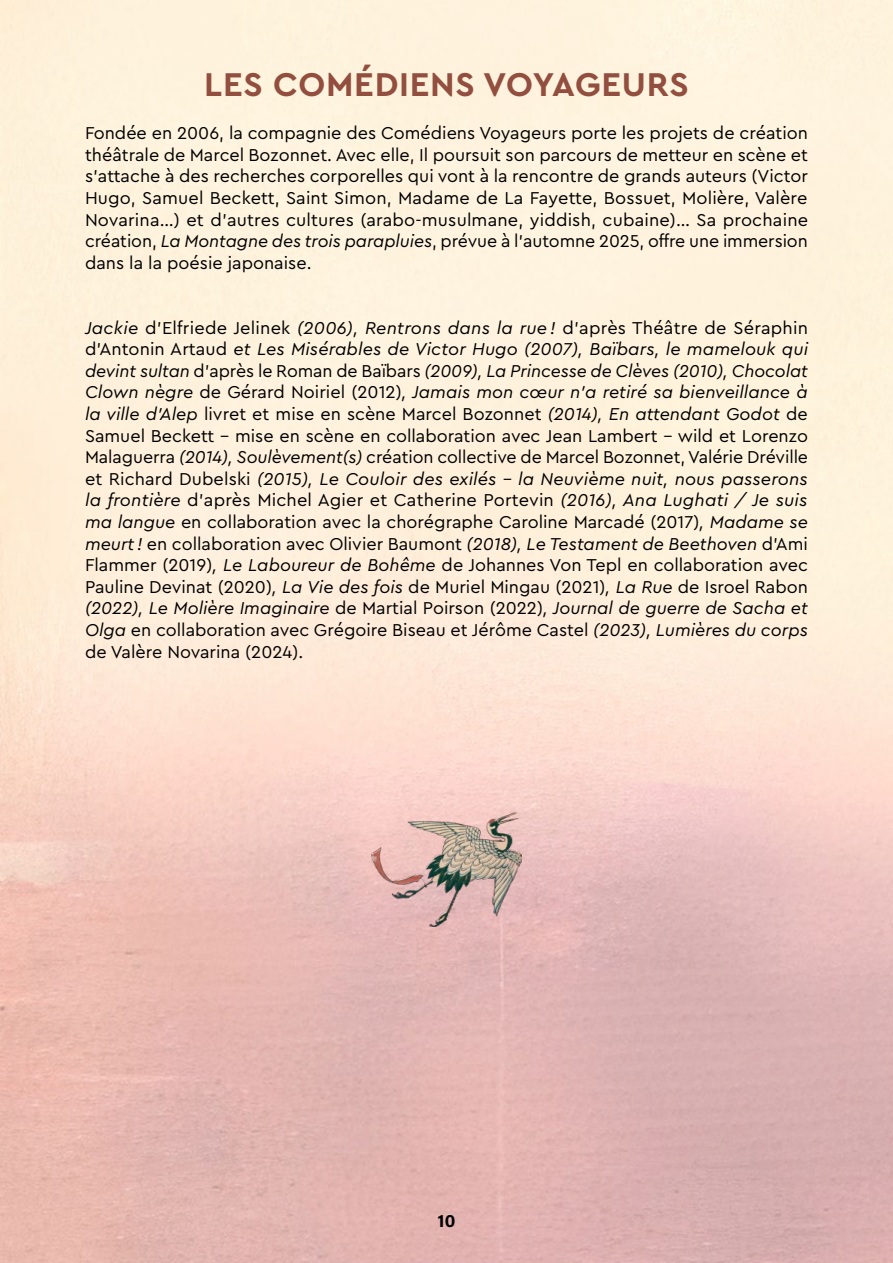
<style>
.page{position:relative;width:893px;height:1263px;background:#fff}
.page>*{position:absolute;margin:0;border:0;box-sizing:border-box;transform-origin:0 0}
.t1{font:700 34.5px "Cera PRO";letter-spacing:.02em;color:#924e3e}
.t2{font:18px/21.6px "Cera PRO";color:#000;text-align:justify}
.t3{font:700 18px "Acumin Pro";color:#000}
.s1{font-style:italic}
</style>
<div class="page">
<img style="left:371px;top:812px;width:151px;height:115px">
<h1 class="t1" style="left:204px;top:61px;width:486px">LES COMÉDIENS VOYAGEURS</h1>
<p class="t2" style="left:85px;top:121px;width:725px">Fondée en 2006, la compagnie des Comédiens Voyageurs porte les projets de création théâtrale de Marcel Bozonnet. Avec elle, Il poursuit son parcours de metteur en scène et s’attache à des recherches corporelles qui vont à la rencontre de grands auteurs (Victor Hugo, Samuel Beckett, Saint Simon, Madame de La Fayette, Bossuet, Molière, Valère Novarina…) et d’autres cultures (arabo-musulmane, yiddish, cubaine)… Sa prochaine création, <span class="s1">La Montagne des trois parapluies</span>, prévue à l’automne 2025, offre une immersion dans la la poésie japonaise.</p>
<p class="t2" style="left:85px;top:316px;width:725px"><span class="s1">Jackie</span> d’Elfriede Jelinek <span class="s1">(2006), Rentrons dans la rue !</span> d’après Théâtre de Séraphin d’Antonin Artaud <span class="s1">et Les Misérables de Victor Hugo (2007), Baïbars, le mamelouk qui devint sultan</span> d’après le Roman de Baïbars <span class="s1">(2009), La Princesse de Clèves (2010), Chocolat Clown nègre</span> de Gérard Noiriel (2012)<span class="s1">, Jamais mon cœur n’a retiré sa bienveillance à la ville d’Alep</span> livret et mise en scène Marcel Bozonnet <span class="s1">(2014), En attendant Godot</span> de Samuel Beckett – mise en scène en collaboration avec Jean Lambert – wild et Lorenzo Malaguerra <span class="s1">(2014), Soulèvement(s)</span> création collective de Marcel Bozonnet, Valérie Dréville et Richard Dubelski <span class="s1">(2015), Le Couloir des exilés – la Neuvième nuit, nous passerons la frontière</span> d’après Michel Agier et Catherine Portevin <span class="s1">(2016), Ana Lughati / Je suis ma langue</span> en collaboration avec la chorégraphe Caroline Marcadé (2017)<span class="s1">, Madame se meurt !</span> en collaboration avec Olivier Baumont <span class="s1">(2018), Le Testament de Beethoven</span> d’Ami Flammer (2019)<span class="s1">, Le Laboureur de Bohême</span> de Johannes Von Tepl en collaboration avec Pauline Devinat (2020)<span class="s1">, La Vie des fois</span> de Muriel Mingau (2021)<span class="s1">, La Rue</span> de Isroel Rabon <span class="s1">(2022), Le Molière Imaginaire</span> de Martial Poirson (2022)<span class="s1">, Journal de guerre de Sacha et Olga</span> en collaboration avec Grégoire Biseau et Jérôme Castel <span class="s1">(2023), Lumières du corps </span>de Valère Novarina (2024).</p>
<p class="t3" style="left:438px;top:1208px;width:19px">10</p>
</div>
